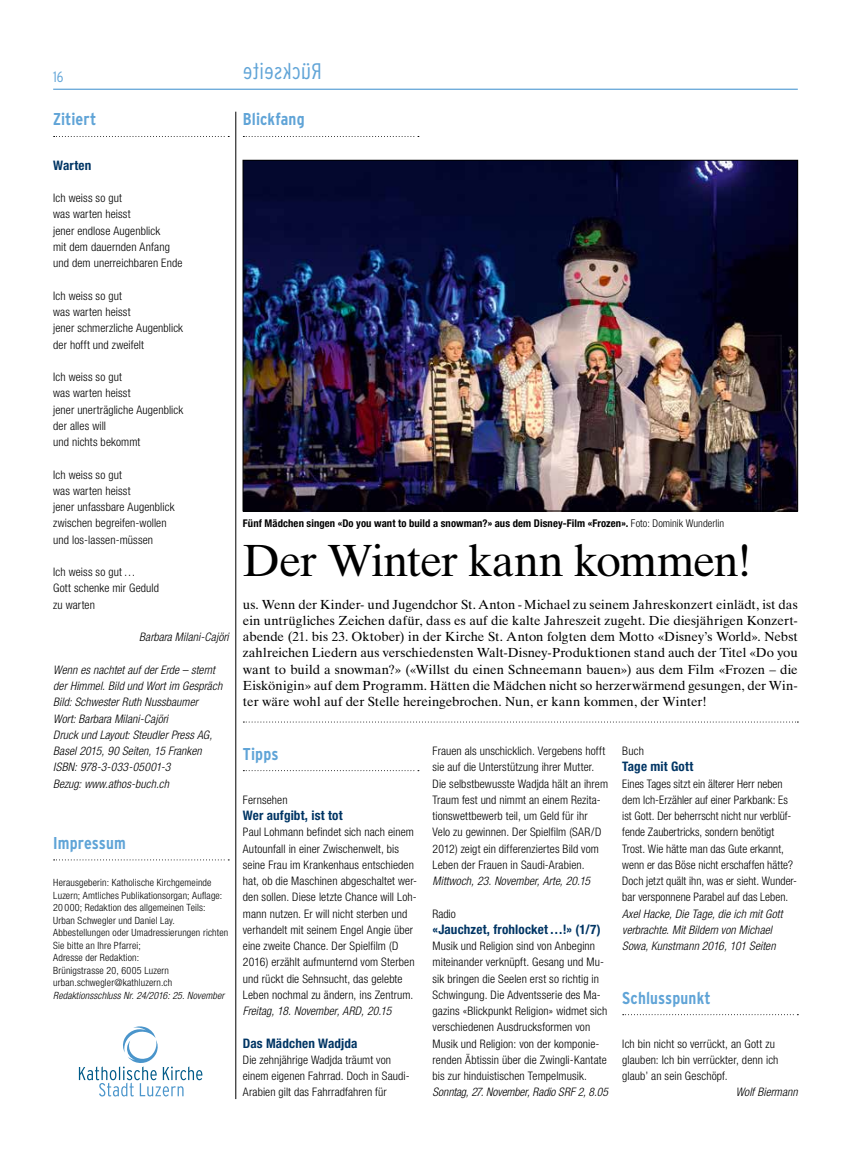
<style>
.page{position:relative;width:851px;height:1170px;background:#fff}
.page>*{position:absolute;margin:0;border:0;box-sizing:border-box;transform-origin:0 0}
.t1{font:45px "Times Ten LT Std";letter-spacing:-.03em;color:#000}
.t2{font:700 condensed 17.12px "Interstate";letter-spacing:.005em;color:#60a4d7}
.t3{font:300 condensed 15px "Interstate";color:#60a4d7}
.t4{font:13.12px/16.2px "Times Ten LT Std";letter-spacing:-.005em;color:#000;text-align:justify}
.t5{font:700 condensed 13.12px "Helvetica Neue LT Std";letter-spacing:.01em;color:#003564}
.t6{font:300 condensed 11.75px/16.2px "Helvetica Neue LT Std";letter-spacing:.01em;color:#000}
.t7{font:italic 300 condensed 11.75px/16.2px "Helvetica Neue LT Std";letter-spacing:.01em;color:#000}
.t8{font:700 condensed 10.62px "Helvetica Neue LT Std";letter-spacing:.01em;color:#000}
.t9{font:300 condensed 10px/12.5px "Helvetica Neue LT Std";letter-spacing:.015em;color:#000}
.t10{font:italic 300 condensed 10px "Helvetica Neue LT Std";letter-spacing:.015em;color:#000}
.s1{font-weight:300}
</style>
<div class="page">
<hr style="left:235px;top:112px;width:1px;height:986px;background:#000">
<hr style="left:53px;top:89px;width:744px;height:1px;background:#60a4d7">
<svg style="left:54px;top:859px;width:175px;height:1px"></svg>
<svg style="left:54px;top:136px;width:175px;height:1px"></svg>
<svg style="left:243px;top:136px;width:176px;height:1px"></svg>
<svg style="left:243px;top:770px;width:176px;height:1px"></svg>
<svg style="left:622px;top:1014px;width:176px;height:1px"></svg>
<svg style="left:243px;top:721px;width:555px;height:1px"></svg>
<img style="left:245px;top:162px;width:550px;height:347px">
<svg style="left:79px;top:1026px;width:123px;height:70px"></svg>
<p class="t3" style="left:53px;top:68px;width:12px">16</p>
<h2 class="t2" style="left:53px;top:110px;width:45px">Zitiert</h2>
<p class="t5" style="left:53px;top:157px;width:40px">Warten</p>
<p class="t6" style="left:53px;top:190px;width:131px">Ich weiss so gut<br>was warten heisst<br>jener endlose Augenblick<br>mit dem dauernden Anfang und dem unerreichbaren Ende</p>
<p class="t6" style="left:53px;top:287px;width:131px">Ich weiss so gut<br>was warten heisst<br>jener schmerzliche Augenblick der hofft und zweifelt</p>
<p class="t6" style="left:53px;top:368px;width:132px">Ich weiss so gut<br>was warten heisst<br>jener unerträgliche Augenblick der alles will<br>und nichts bekommt</p>
<p class="t6" style="left:53px;top:466px;width:123px">Ich weiss so gut<br>was warten heisst<br>jener unfassbare Augenblick zwischen begreifen-wollen und los-lassen-müssen</p>
<p class="t6" style="left:53px;top:563px;width:107px">Ich weiss so gut…<br>Gott schenke mir Geduld zu warten</p>
<p class="t7" style="left:139px;top:629px;width:91px">Barbara Milani-Cajöri</p>
<p class="t7" style="left:53px;top:661px;width:170px">Wenn es nachtet auf der Erde – sternt der Himmel. Bild und Wort im Gespräch<br>Bild: Schwester Ruth Nussbaumer<br>Wort: Barbara Milani-Cajöri<br>Druck und Layout: Steudler Press AG,<br>Basel 2015, 90 Seiten, 15 Franken<br>ISBN: 978-3-033-05001-3<br>Bezug: www.athos-buch.ch</p>
<h2 class="t2" style="left:53px;top:833px;width:74px">Impressum</h2>
<p class="t9" style="left:53px;top:876px;width:177px">Herausgeberin: Katholische Kirchgemeinde Luzern; Amtliches Publikationsorgan; Auflage:<br>20 000; Redaktion des allgemeinen Teils:<br>Urban Schwegler und Daniel Lay.<br>Abbestellungen oder Umadressierungen richten Sie bitte an Ihre Pfarrei;<br>Adresse der Redaktion:<br>Brünigstrasse 20, 6005 Luzern urban.schwegler@kathluzern.ch</p>
<p class="t10" style="left:53px;top:989px;width:172px">Redaktionsschluss Nr. 24/2016: 25. November</p>
<h2 class="t2" style="left:243px;top:110px;width:63px">Blickfang</h2>
<p class="t8" style="left:243px;top:517px;width:482px">Fünf Mädchen singen «Do you want to build a snowman?» aus dem Disney-Film «Frozen». <span class="s1">Foto: Dominik Wunderlin</span></p>
<h1 class="t1" style="left:243px;top:534px;width:510px">Der Winter kann kommen!</h1>
<p class="t4" style="left:243px;top:596px;width:556px">us. Wenn der Kinder- und Jugendchor St. Anton - Michael zu seinem Jahreskonzert einlädt, ist das ein untrügliches Zeichen dafür, dass es auf die kalte Jahreszeit zugeht. Die diesjährigen Konzert&shy;abende (21. bis 23. Oktober) in der Kirche St. Anton folgten dem Motto «Disney’s World». Nebst zahlreichen Liedern aus verschiedensten Walt-Disney-Produktionen stand auch der Titel «Do you want to build a snowman?» («Willst du einen Schneemann bauen») aus dem Film «Frozen – die Eiskönigin» auf dem Programm. Hätten die Mädchen nicht so herzerwärmend gesungen, der Win&shy;ter wäre wohl auf der Stelle hereingebrochen. Nun, er kann kommen, der Winter!</p>
<h2 class="t2" style="left:243px;top:744px;width:37px">Tipps</h2>
<p class="t6" style="left:243px;top:791px;width:46px">Fernsehen</p>
<p class="t5" style="left:243px;top:807px;width:101px">Wer aufgibt, ist tot</p>
<p class="t6" style="left:243px;top:823px;width:176px">Paul Lohmann befindet sich nach einem Autounfall in einer Zwischenwelt, bis seine Frau im Krankenhaus entschieden hat, ob die Maschinen abgeschaltet wer&shy;den sollen. Diese letzte Chance will Loh&shy;mann nutzen. Er will nicht sterben und verhandelt mit seinem Engel Angie über eine zweite Chance. Der Spielfilm (D 2016) erzählt aufmunternd vom Sterben und rückt die Sehnsucht, das gelebte Leben nochmal zu ändern, ins Zentrum.</p>
<p class="t7" style="left:243px;top:1003px;width:150px">Freitag, 18. November, ARD, 20.15</p>
<p class="t5" style="left:243px;top:1034px;width:116px">Das Mädchen Wadjda</p>
<p class="t6" style="left:243px;top:1051px;width:168px">Die zehnjährige Wadjda träumt von einem eigenen Fahrrad. Doch in Saudi-<br>Arabien gilt das Fahrradfahren für</p>
<p class="t6" style="left:432px;top:742px;width:177px">Frauen als unschicklich. Vergebens hofft sie auf die Unterstützung ihrer Mutter.<br>Die selbstbewusste Wadjda hält an ihrem Traum fest und nimmt an einem Rezita&shy;tionswettbewerb teil, um Geld für ihr Velo zu gewinnen. Der Spielfilm (SAR/D 2012) zeigt ein differenziertes Bild vom Leben der Frauen in Saudi-Arabien.</p>
<p class="t7" style="left:432px;top:873px;width:159px">Mittwoch, 23. November, Arte, 20.15</p>
<p class="t6" style="left:432px;top:905px;width:25px">Radio</p>
<p class="t5" style="left:432px;top:921px;width:170px">«Jauchzet, frohlocket…!» (1/7)</p>
<p class="t6" style="left:432px;top:937px;width:176px">Musik und Religion sind von Anbeginn miteinander verknüpft. Gesang und Mu&shy;sik bringen die Seelen erst so richtig in Schwingung. Die Adventsserie des Ma&shy;gazins «Blickpunkt Religion» widmet sich verschiedenen Ausdrucksformen von Musik und Religion: von der komponie&shy;renden Äbtissin über die Zwingli-Kantate bis zur hinduistischen Tempelmusik.</p>
<p class="t7" style="left:432px;top:1084px;width:177px">Sonntag, 27. November, Radio SRF 2, 8.05</p>
<p class="t6" style="left:622px;top:742px;width:23px">Buch</p>
<p class="t5" style="left:622px;top:758px;width:73px">Tage mit Gott</p>
<p class="t6" style="left:622px;top:775px;width:176px">Eines Tages sitzt ein älterer Herr neben dem Ich-Erzähler auf einer Parkbank: Es ist Gott. Der beherrscht nicht nur verblüf&shy;fende Zaubertricks, sondern benötigt Trost. Wie hätte man das Gute erkannt, wenn er das Böse nicht erschaffen hätte?<br>Doch jetzt quält ihn, was er sieht. Wunder&shy;bar versponnene Parabel auf das Leben.</p>
<p class="t7" style="left:622px;top:905px;width:162px">Axel Hacke, Die Tage, die ich mit Gott verbrachte. Mit Bildern von Michael<br>Sowa, Kunstmann 2016, 101 Seiten</p>
<h2 class="t2" style="left:622px;top:987px;width:90px">Schlusspunkt</h2>
<p class="t6" style="left:622px;top:1035px;width:158px">Ich bin nicht so verrückt, an Gott zu glauben: Ich bin verrückter, denn ich glaub’ an sein Geschöpf.</p>
<p class="t7" style="left:735px;top:1084px;width:64px">Wolf Biermann</p>
</div>
